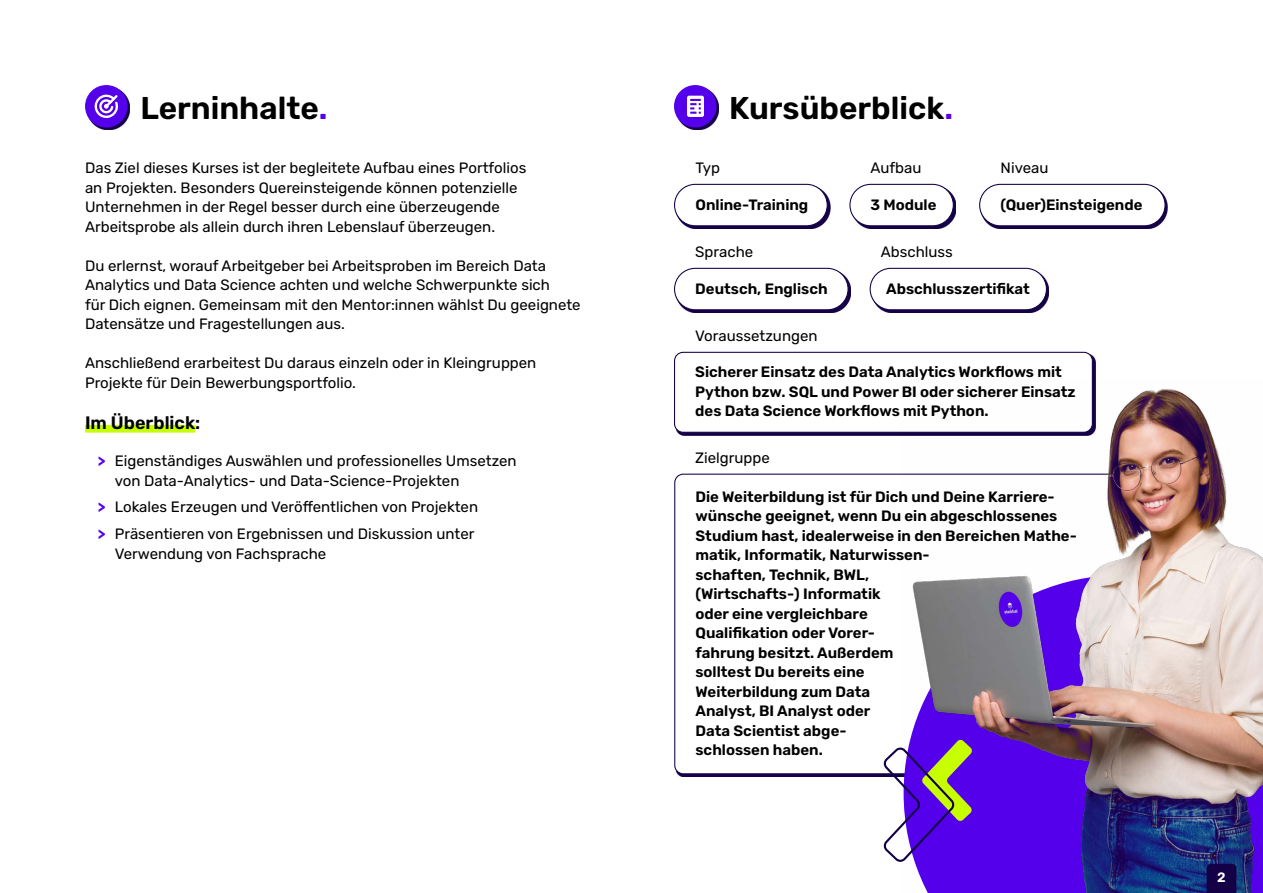
<style>
.page{position:relative;width:1263px;height:893px;background:#fff}
.page>*{position:absolute;margin:0;border:0;box-sizing:border-box;transform-origin:0 0}
.t1{font:600 31.5px "Rubik";color:#000}
.t2{font:600 18px "Rubik";color:#000}
.t3{font:15px/19.5px "Rubik";color:#000}
.t4{font:600 15px/19.5px "Rubik";color:#000}
.t5{font:600 13.5px "Rubik";color:#fff}
.s1{color:#5500eb}
.s2{font-weight:700;color:#5500eb}
</style>
<div class="page">
<svg style="left:87px;top:87px;width:43px;height:43px"></svg>
<div style="left:85px;top:85px;width:43px;height:43px;background:#5500eb;border-radius:50%"></div>
<svg style="left:676px;top:186px;width:154px;height:43px"></svg>
<div style="left:674px;top:184px;width:153px;height:42px;background:#fff;border-radius:21px"></div>
<div style="left:674px;top:184px;width:154px;height:42px;border:1px solid #140046;border-radius:21px"></div>
<svg style="left:676px;top:270px;width:175px;height:43px"></svg>
<div style="left:674px;top:268px;width:174px;height:42px;background:#fff;border-radius:21px"></div>
<div style="left:674px;top:268px;width:174px;height:42px;border:1px solid #140046;border-radius:21px"></div>
<div style="left:674px;top:352px;width:419px;height:81px;border:1px solid #140046;border-radius:9px"></div>
<svg style="left:871px;top:270px;width:178px;height:43px"></svg>
<div style="left:870px;top:268px;width:176px;height:42px;background:#fff;border-radius:21px"></div>
<div style="left:870px;top:268px;width:177px;height:42px;border:1px solid #140046;border-radius:21px"></div>
<svg style="left:851px;top:186px;width:105px;height:43px"></svg>
<div style="left:850px;top:184px;width:103px;height:42px;background:#fff;border-radius:21px"></div>
<div style="left:849px;top:184px;width:105px;height:42px;border:1px solid #140046;border-radius:21px"></div>
<svg style="left:981px;top:186px;width:187px;height:43px"></svg>
<div style="left:980px;top:184px;width:185px;height:42px;background:#fff;border-radius:21px"></div>
<div style="left:979px;top:184px;width:186px;height:42px;border:1px solid #140046;border-radius:21px"></div>
<div style="left:85px;top:425px;width:110px;height:8px;background:#c8ff00"></div>
<img style="left:900px;top:378px;width:363px;height:515px">
<svg style="left:881px;top:739px;width:91px;height:125px"></svg>
<svg style="left:94px;top:94px;width:24px;height:24px"></svg>
<svg style="left:676px;top:87px;width:43px;height:43px"></svg>
<div style="left:674px;top:85px;width:42px;height:43px;background:#5500eb;border-radius:50%"></div>
<svg style="left:687px;top:96px;width:17px;height:21px"></svg>
<svg style="left:1206px;top:864px;width:30px;height:29px"></svg>
<h1 class="t1" style="left:140px;top:90px;width:189px">Lerninhalte<span class="s1">.</span></h1>
<h1 class="t1" style="left:729px;top:90px;width:225px">Kursüberblick<span class="s1">.</span></h1>
<p class="t3" style="left:85px;top:159px;width:443px">Das Ziel dieses Kurses ist der begleitete Aufbau eines Portfolios an Projekten. Besonders Quereinsteigende können potenzielle Unternehmen in der Regel besser durch eine überzeugende Arbeitsprobe als allein durch ihren Lebenslauf überzeugen.</p>
<p class="t3" style="left:85px;top:256px;width:497px">Du erlernst, worauf Arbeitgeber bei Arbeitsproben im Bereich Data Analytics und Data Science achten und welche Schwerpunkte sich<br>für Dich eignen. Gemeinsam mit den Mentor:innen wählst Du geeignete Datensätze und Fragestellungen aus.</p>
<p class="t3" style="left:85px;top:354px;width:453px">Anschließend erarbeitest Du daraus einzeln oder in Kleingruppen<br>Projekte für Dein Bewerbungsportfolio.</p>
<p class="t2" style="left:85px;top:412px;width:117px">Im Überblick:</p>
<p class="t3" style="left:115px;top:452px;width:403px;text-indent:-17px"><span class="s2">&gt;</span> Eigenständiges Auswählen und professionelles Umsetzen von Data-Analytics- und Data-Science-Projekten</p>
<p class="t3" style="left:98px;top:494px;width:382px;line-height:26.7px"><span class="s2">&gt;</span> Lokales Erzeugen und Veröffentlichen von Projekten <span class="s2">&gt;</span> Präsentieren von Ergebnissen und Diskussion unter</p>
<p class="t3" style="left:115px;top:544px;width:213px">Verwendung von Fachsprache</p>
<p class="t3" style="left:870px;top:159px;width:52px">Aufbau</p>
<p class="t3" style="left:695px;top:159px;width:26px">Typ</p>
<p class="t3" style="left:1000px;top:159px;width:49px">Niveau</p>
<p class="t4" style="left:695px;top:195px;width:114px">Online-Training</p>
<p class="t3" style="left:695px;top:242px;width:59px">Sprache</p>
<p class="t4" style="left:695px;top:279px;width:134px">Deutsch, Englisch</p>
<p class="t4" style="left:1000px;top:195px;width:143px">(Quer)Einsteigende</p>
<p class="t4" style="left:870px;top:195px;width:67px">3 Module</p>
<p class="t3" style="left:881px;top:242px;width:74px">Abschluss</p>
<p class="t4" style="left:886px;top:279px;width:145px">Abschlusszertifikat</p>
<p class="t3" style="left:695px;top:326px;width:124px">Voraussetzungen</p>
<p class="t4" style="left:695px;top:363px;width:382px">Sicherer Einsatz des Data Analytics Workflows mit<br>Python bzw. SQL und Power BI oder sicherer Einsatz des Data Science Workflows mit Python.</p>
<p class="t3" style="left:695px;top:448px;width:76px">Zielgruppe</p>
<p class="t4" style="left:695px;top:487px;width:383px">Die Weiterbildung ist für Dich und Deine Karriere&shy;wünsche geeignet, wenn Du ein abgeschlossenes<br>Studium hast, idealerweise in den Bereichen Mathe&shy;matik, Informatik, Naturwissen-<br>schaften, Technik, BWL,<br>(Wirtschafts-) Informatik<br>oder eine vergleichbare<br>Qualifikation oder Vorer-<br>fahrung besitzt. Außerdem<br>solltest Du bereits eine<br>Weiterbildung zum Data<br>Analyst, BI Analyst oder<br>Data Scientist abge-<br>schlossen haben.</p>
<p class="t5" style="left:1217px;top:870px;width:10px">2</p>
</div>
